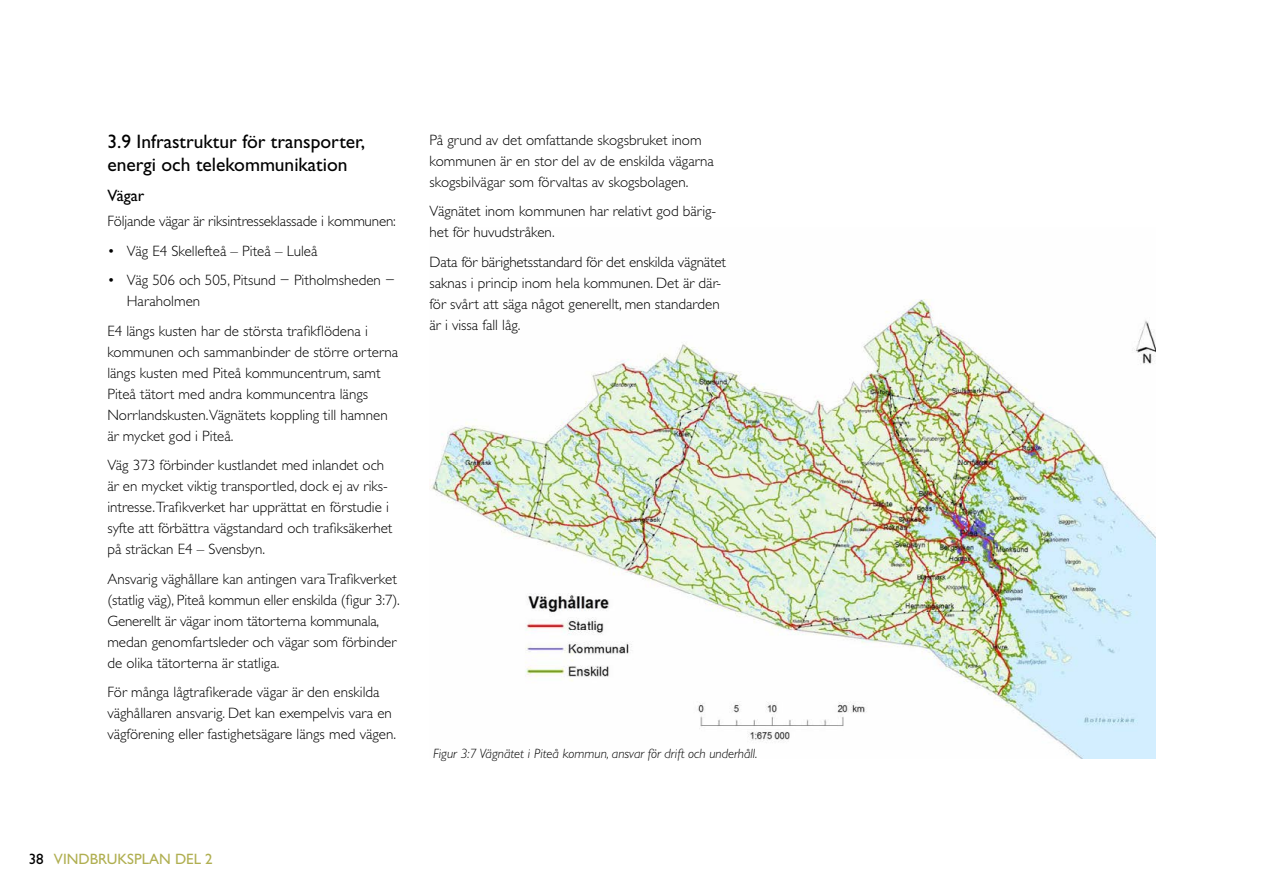
<style>
.page{position:relative;width:1263px;height:893px;background:#fff}
.page>*{position:absolute;margin:0;border:0;box-sizing:border-box;transform-origin:0 0}
.t1{font:19.5px/23.4px "Gill Sans Std";color:#000}
.t2{font:16.5px "Gill Sans Std";color:#000}
.t3{font:300 15px/21px "Gill Sans Std";color:#000}
.t4{font:15px "Gill Sans Std";color:#b0af51}
.t5{font:italic 300 13.5px "Gill Sans Std";color:#000}
.s1{color:#000}
</style>
<div class="page">
<img style="left:430px;top:299px;width:725px;height:459px">
<h1 class="t1" style="left:107px;top:130px;width:259px">3.9 Infrastruktur för transporter, energi och telekommunikation</h1>
<p class="t2" style="left:107px;top:186px;width:39px">Vägar</p>
<p class="t3" style="left:107px;top:211px;width:290px">Följande vägar är riksintresseklassade i kommunen:</p>
<p class="t3" style="left:107px;top:240px;width:212px">• Väg E4 Skellefteå – Piteå – Luleå</p>
<p class="t3" style="left:127px;top:270px;width:270px;text-indent:-20px">• Väg 506 och 505, Pitsund − Pitholmsheden −<br>Haraholmen</p>
<p class="t3" style="left:107px;top:320px;width:292px">E4 längs kusten har de största trafikflödena i kommunen och sammanbinder de större orterna längs kusten med Piteå kommuncentrum, samt Piteå tätort med andra kommuncentra längs Norrlandskusten.Vägnätets koppling till hamnen är mycket god i Piteå.</p>
<p class="t3" style="left:107px;top:455px;width:287px">Väg 373 förbinder kustlandet med inlandet och är en mycket viktig transportled, dock ej av riks&shy;intresse.Trafikverket har upprättat en förstudie i syfte att förbättra vägstandard och trafiksäkerhet på sträckan E4 – Svensbyn.</p>
<p class="t3" style="left:107px;top:568px;width:294px">Ansvarig väghållare kan antingen vara Trafikverket (statlig väg), Piteå kommun eller enskilda (figur 3:7).<br>Generellt är vägar inom tätorterna kommunala, medan genomfartsleder och vägar som förbinder de olika tätorterna är statliga.</p>
<p class="t3" style="left:107px;top:682px;width:290px">För många lågtrafikerade vägar är den enskilda väghållaren ansvarig. Det kan exempelvis vara en vägförening eller fastighetsägare längs med vägen.</p>
<p class="t3" style="left:429px;top:130px;width:286px">På grund av det omfattande skogsbruket inom kommunen är en stor del av de enskilda vägarna skogsbilvägar som förvaltas av skogsbolagen.</p>
<p class="t3" style="left:429px;top:201px;width:288px">Vägnätet inom kommunen har relativt god bärig&shy;het för huvudstråken.</p>
<p class="t3" style="left:429px;top:252px;width:298px">Data för bärighetsstandard för det enskilda vägnätet saknas i princip inom hela kommunen. Det är där&shy;för svårt att säga något generellt, men standarden är i vissa fall låg.</p>
<p class="t5" style="left:433px;top:746px;width:326px">Figur 3:7 Vägnätet i Piteå kommun, ansvar för drift och underhåll.</p>
<p class="t4" style="left:29px;top:850px;width:186px"><span class="s1">38</span> VINDBRUKSPLAN DEL 2</p>
</div>
